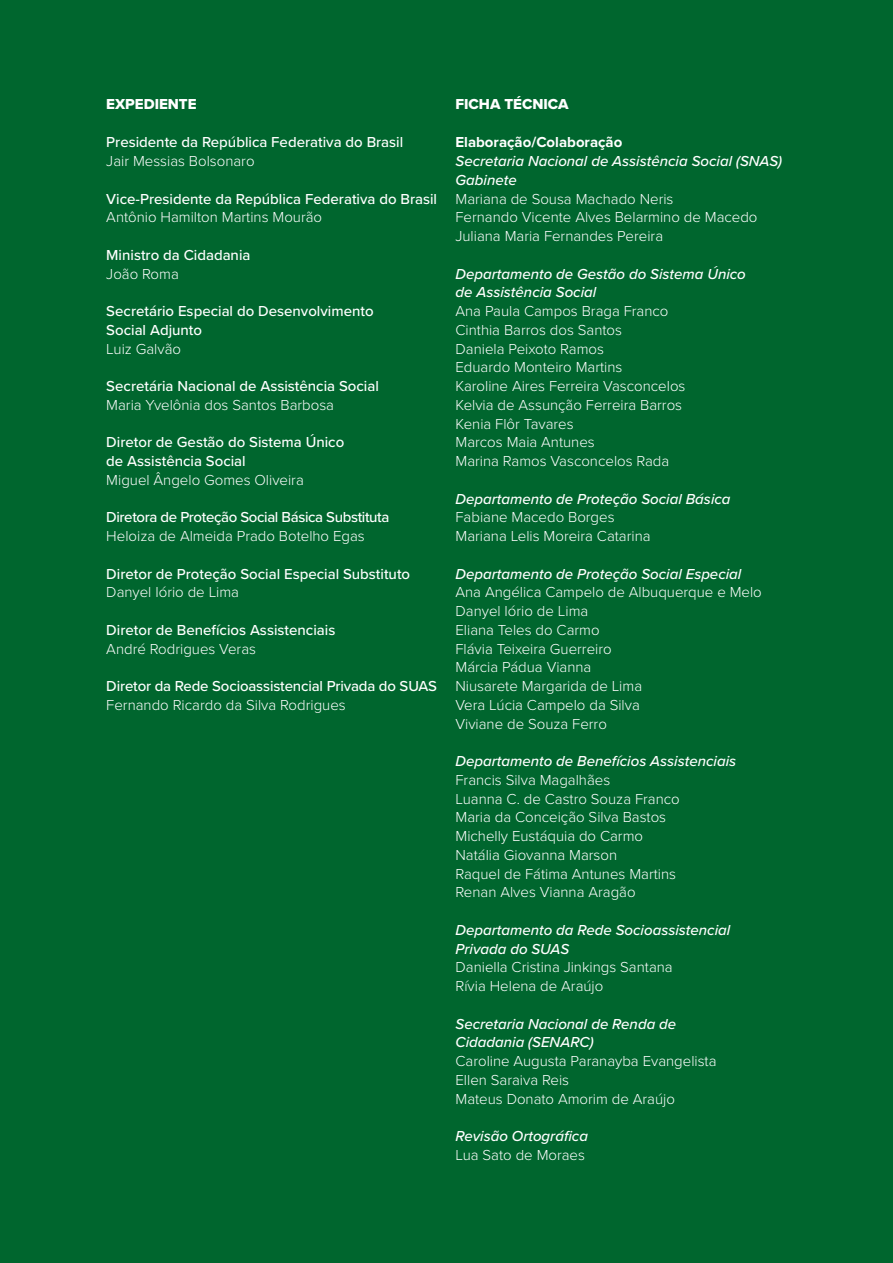
<style>
.page{position:relative;width:893px;height:1263px;background:#00662e}
.page>*{position:absolute;margin:0;border:0;box-sizing:border-box;transform-origin:0 0}
.t1{font:300 15px/18.8px "Proxima Nova";color:#fff}
.t2{font:500 15px/18.8px "Proxima Nova";color:#fff}
.t3{font:italic 500 15px/18.8px "Proxima Nova";color:#fff}
.t4{font:500 15px "Proxima Nova";letter-spacing:-.025em;color:#fff}
.t5{font:15px "Proxima Nova Extrabld";color:#fff}
.t6{font:700 15px "Proxima Nova";color:#fff}
</style>
<div class="page">
<p class="t5" style="left:106px;top:93px;width:92px">EXPEDIENTE</p>
<p class="t2" style="left:106px;top:132px;width:298px">Presidente da República Federativa do Brasil</p>
<p class="t1" style="left:106px;top:151px;width:150px">Jair Messias Bolsonaro</p>
<p class="t2" style="left:106px;top:189px;width:332px">Vice-Presidente da República Federativa do Brasil</p>
<p class="t1" style="left:106px;top:207px;width:217px">Antônio Hamilton Martins Mourão</p>
<p class="t2" style="left:106px;top:245px;width:146px">Ministro da Cidadania</p>
<p class="t1" style="left:106px;top:263px;width:74px">João Roma</p>
<p class="t2" style="left:106px;top:301px;width:269px">Secretário Especial do Desenvolvimento<br>Social Adjunto</p>
<p class="t1" style="left:106px;top:338px;width:76px">Luiz Galvão</p>
<p class="t2" style="left:106px;top:376px;width:274px">Secretária Nacional de Assistência Social</p>
<p class="t1" style="left:106px;top:395px;width:229px">Maria Yvelônia dos Santos Barbosa</p>
<p class="t2" style="left:106px;top:432px;width:239px">Diretor de Gestão do Sistema Único de Assistência Social</p>
<p class="t1" style="left:106px;top:470px;width:199px">Miguel Ângelo Gomes Oliveira</p>
<p class="t4" style="left:106px;top:506px;width:285px">Diretora de Proteção Social Básica Substituta</p>
<p class="t1" style="left:106px;top:526px;width:260px">Heloiza de Almeida Prado Botelho Egas</p>
<p class="t2" style="left:106px;top:564px;width:305px">Diretor de Proteção Social Especial Substituto</p>
<p class="t1" style="left:106px;top:582px;width:134px">Danyel Iório de Lima</p>
<p class="t2" style="left:106px;top:620px;width:231px">Diretor de Benefícios Assistenciais</p>
<p class="t1" style="left:106px;top:638px;width:151px">André Rodrigues Veras</p>
<p class="t2" style="left:106px;top:676px;width:332px">Diretor da Rede Socioassistencial Privada do SUAS</p>
<p class="t1" style="left:106px;top:695px;width:241px">Fernando Ricardo da Silva Rodrigues</p>
<p class="t5" style="left:455px;top:93px;width:115px">FICHA TÉCNICA</p>
<p class="t6" style="left:455px;top:136px;width:168px">Elaboração/Colaboração</p>
<p class="t3" style="left:455px;top:151px;width:328px">Secretaria Nacional de Assistência Social (SNAS)<br>Gabinete</p>
<p class="t1" style="left:455px;top:188px;width:304px">Mariana de Sousa Machado Neris<br>Fernando Vicente Alves Belarmino de Macedo<br>Juliana Maria Fernandes Pereira</p>
<p class="t3" style="left:455px;top:264px;width:292px">Departamento de Gestão do Sistema Único de Assistência Social</p>
<p class="t1" style="left:455px;top:301px;width:231px">Ana Paula Campos Braga Franco<br>Cinthia Barros dos Santos<br>Daniela Peixoto Ramos<br>Eduardo Monteiro Martins<br>Karoline Aires Ferreira Vasconcelos<br>Kelvia de Assunção Ferreira Barros<br>Kenia Flôr Tavares<br>Marcos Maia Antunes<br>Marina Ramos Vasconcelos Rada</p>
<p class="t3" style="left:455px;top:489px;width:277px">Departamento de Proteção Social Básica</p>
<p class="t1" style="left:455px;top:507px;width:197px">Fabiane Macedo Borges<br>Mariana Lelis Moreira Catarina</p>
<p class="t3" style="left:455px;top:564px;width:287px">Departamento de Proteção Social Especial</p>
<p class="t1" style="left:455px;top:582px;width:308px">Ana Angélica Campelo de Albuquerque e Melo<br>Danyel Iório de Lima<br>Eliana Teles do Carmo<br>Flávia Teixeira Guerreiro<br>Márcia Pádua Vianna<br>Niusarete Margarida de Lima<br>Vera Lúcia Campelo da Silva<br>Viviane de Souza Ferro</p>
<p class="t3" style="left:455px;top:751px;width:282px">Departamento de Benefícios Assistenciais</p>
<p class="t1" style="left:455px;top:770px;width:226px">Francis Silva Magalhães<br>Luanna C. de Castro Souza Franco<br>Maria da Conceição Silva Bastos<br>Michelly Eustáquia do Carmo<br>Natália Giovanna Marson<br>Raquel de Fátima Antunes Martins<br>Renan Alves Vianna Aragão</p>
<p class="t3" style="left:455px;top:920px;width:276px">Departamento da Rede Socioassistencial<br>Privada do SUAS</p>
<p class="t1" style="left:455px;top:957px;width:219px">Daniella Cristina Jinkings Santana<br>Rívia Helena de Araújo</p>
<p class="t3" style="left:455px;top:1014px;width:222px">Secretaria Nacional de Renda de<br>Cidadania (SENARC)</p>
<p class="t1" style="left:455px;top:1051px;width:263px">Caroline Augusta Paranayba Evangelista<br>Ellen Saraiva Reis<br>Mateus Donato Amorim de Araújo</p>
<p class="t3" style="left:455px;top:1126px;width:134px">Revisão Ortográfica</p>
<p class="t1" style="left:455px;top:1145px;width:131px">Lua Sato de Moraes</p>
</div>
